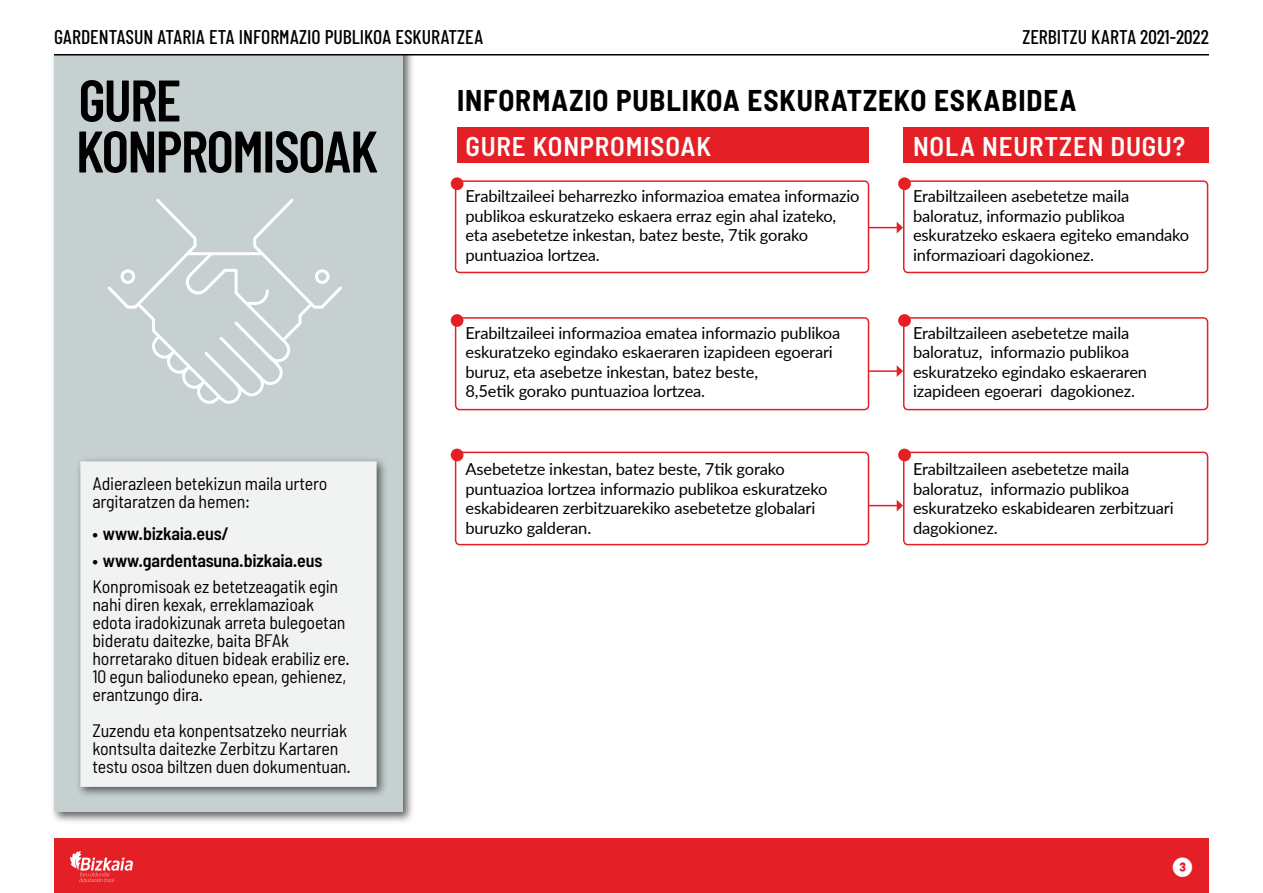
<style>
.page{position:relative;width:1263px;height:893px;background:#fff}
.page>*{position:absolute;margin:0;border:0;box-sizing:border-box;transform-origin:0 0}
.t1{font:600 58.5px/51px "Barlow Condensed";letter-spacing:-.025em;color:#000}
.t2{font:700 semi-condensed 29.25px "Barlow";letter-spacing:.03em;color:#000}
.t3{font:600 semi-condensed 27px "Barlow";letter-spacing:.03em;color:#fff}
.t4{font:500 19.8px "Barlow Condensed";color:#000}
.t5{font:semi-condensed 18px/18px "Barlow";letter-spacing:-.01em;color:#000}
.t6{font:600 semi-condensed 18px "Barlow";letter-spacing:-.01em;color:#000}
.t7{font:800 18px "Lato";color:#fff}
.t8{font:16.5px/19.5px "Lato";letter-spacing:-.01em;color:#000}
</style>
<div class="page">
<div style="left:50px;top:0;width:366px;height:824px;background:#000;opacity:.62"></div>
<div style="left:54px;top:0;width:349px;height:812px;background:#c6d0d0"></div>
<div style="left:0;top:0;width:451px;height:54px;background:#fff"></div>
<div style="left:457px;top:128px;width:411px;height:35px;background:#e41f26"></div>
<div style="left:903px;top:128px;width:306px;height:35px;background:#e41f26"></div>
<hr style="left:54px;top:54px;width:1155px;height:2px;background:#000">
<div style="left:54px;top:839px;width:1155px;height:54px;background:#e41f26"></div>
<svg style="left:70px;top:851px;width:63px;height:32px"></svg>
<div style="left:75px;top:456px;width:313px;height:342px;background:#000;opacity:.76"></div>
<div style="left:80px;top:461px;width:297px;height:326px;background:#f1f3f3;border:2px solid #fff"></div>
<svg style="left:108px;top:199px;width:234px;height:205px"></svg>
<div style="left:121px;top:269px;width:14px;height:15px;border:3px solid #fff;border-radius:50%"></div>
<div style="left:315px;top:269px;width:14px;height:15px;border:3px solid #fff;border-radius:50%"></div>
<div style="left:455px;top:180px;width:414px;height:93px;border:2px solid #e41f26;border-radius:4px"></div>
<div style="left:455px;top:317px;width:414px;height:93px;border:2px solid #e41f26;border-radius:4px"></div>
<div style="left:455px;top:452px;width:414px;height:93px;border:2px solid #e41f26;border-radius:4px"></div>
<div style="left:903px;top:180px;width:305px;height:93px;border:2px solid #e41f26;border-radius:4px"></div>
<div style="left:903px;top:317px;width:305px;height:93px;border:2px solid #e41f26;border-radius:4px"></div>
<div style="left:903px;top:452px;width:305px;height:93px;border:2px solid #e41f26;border-radius:4px"></div>
<div style="left:898px;top:177px;width:13px;height:13px;background:#e41f26;border-radius:50%"></div>
<div style="left:898px;top:314px;width:13px;height:13px;background:#e41f26;border-radius:50%"></div>
<div style="left:898px;top:449px;width:13px;height:12px;background:#e41f26;border-radius:50%"></div>
<div style="left:451px;top:177px;width:12px;height:13px;background:#e41f26;border-radius:50%"></div>
<div style="left:451px;top:314px;width:12px;height:13px;background:#e41f26;border-radius:50%"></div>
<div style="left:451px;top:449px;width:12px;height:12px;background:#e41f26;border-radius:50%"></div>
<svg style="left:868px;top:222px;width:35px;height:11px"></svg>
<hr style="left:868px;top:370px;width:29px;height:2px;background:#e41f26">
<svg style="left:897px;top:365px;width:6px;height:12px"></svg>
<svg style="left:868px;top:500px;width:35px;height:11px"></svg>
<p class="t4" style="left:54px;top:25px;width:121px">GARDENTASUN ATARIA</p>
<p class="t4" style="left:209px;top:25px;width:214px">ETA INFORMAZIO PUBLIKOA ESKURATZEA</p>
<p class="t4" style="left:1022px;top:25px;width:188px">ZERBITZU KARTA 2021-2022</p>
<h1 class="t1" style="left:76px;top:73px;width:303px">GURE<br>KONPROMISOAK</h1>
<p class="t5" style="left:92px;top:474px;width:236px">Adierazleen betekizun maila urtero argitaratzen da hemen:</p>
<p class="t6" style="left:92px;top:523px;width:138px">• www.bizkaia.eus/</p>
<p class="t6" style="left:92px;top:549px;width:231px">• www.gardentasuna.bizkaia.eus</p>
<p class="t5" style="left:92px;top:577px;width:259px">Konpromisoak ez betetzeagatik egin nahi diren kexak, erreklamazioak edota iradokizunak arreta bulegoetan bideratu daitezke, baita BFAk horretarako dituen bideak erabiliz ere.<br>10 egun balioduneko epean, gehienez, erantzungo dira.</p>
<p class="t5" style="left:92px;top:721px;width:260px">Zuzendu eta konpentsatzeko neurriak kontsulta daitezke Zerbitzu Kartaren testu osoa biltzen duen dokumentuan.</p>
<h2 class="t2" style="left:457px;top:83px;width:621px">INFORMAZIO PUBLIKOA ESKURATZEKO ESKABIDEA</h2>
<h3 class="t3" style="left:466px;top:129px;width:247px">GURE KONPROMISOAK</h3>
<h3 class="t3" style="left:913px;top:129px;width:85px">Nola neur</h3>
<h3 class="t3" style="left:1044px;top:129px;width:30px">tzen</h3>
<h3 class="t3" style="left:1110px;top:129px;width:16px">dugu</h3>
<h3 class="t3" style="left:1173px;top:129px;width:14px">?</h3>
<p class="t8" style="left:465px;top:186px;width:395px">Erabiltzaileei beharrezko informazioa ematea informazio publikoa eskuratzeko eskaera erraz egin ahal izateko, eta asebetetze inkestan, batez beste, 7tik gorako puntuazioa lortzea.</p>
<p class="t8" style="left:465px;top:322px;width:376px">Erabiltzaileei informazioa ematea informazio publikoa eskuratzeko egindako eskaeraren izapideen egoerari buruz, eta asebetze inkestan, batez beste,<br>8,5etik gorako puntuazioa lortzea.</p>
<p class="t8" style="left:465px;top:459px;width:363px">Asebetetze inkestan, batez beste, 7tik gorako puntuazioa lortzea informazio publikoa eskuratzeko eskabidearen zerbitzuarekiko asebetetze globalari buruzko galderan.</p>
<p class="t8" style="left:913px;top:186px;width:278px">Erabiltzaileen asebetetze maila baloratuz, informazio publikoa eskuratzeko eskaera egiteko emandako informazioari dagokionez.</p>
<p class="t8" style="left:913px;top:322px;width:236px">Erabiltzaileen asebetetze maila baloratuz, informazio publikoa eskuratzeko egindako eskaeraren izapideen egoerari dagokionez.</p>
<p class="t8" style="left:913px;top:459px;width:262px">Erabiltzaileen asebetetze maila baloratuz, informazio publikoa eskuratzeko eskabidearen zerbitzuari dagokionez.</p>
<p class="t7" style="left:1172px;top:853px;width:22px">❸</p>
</div>
